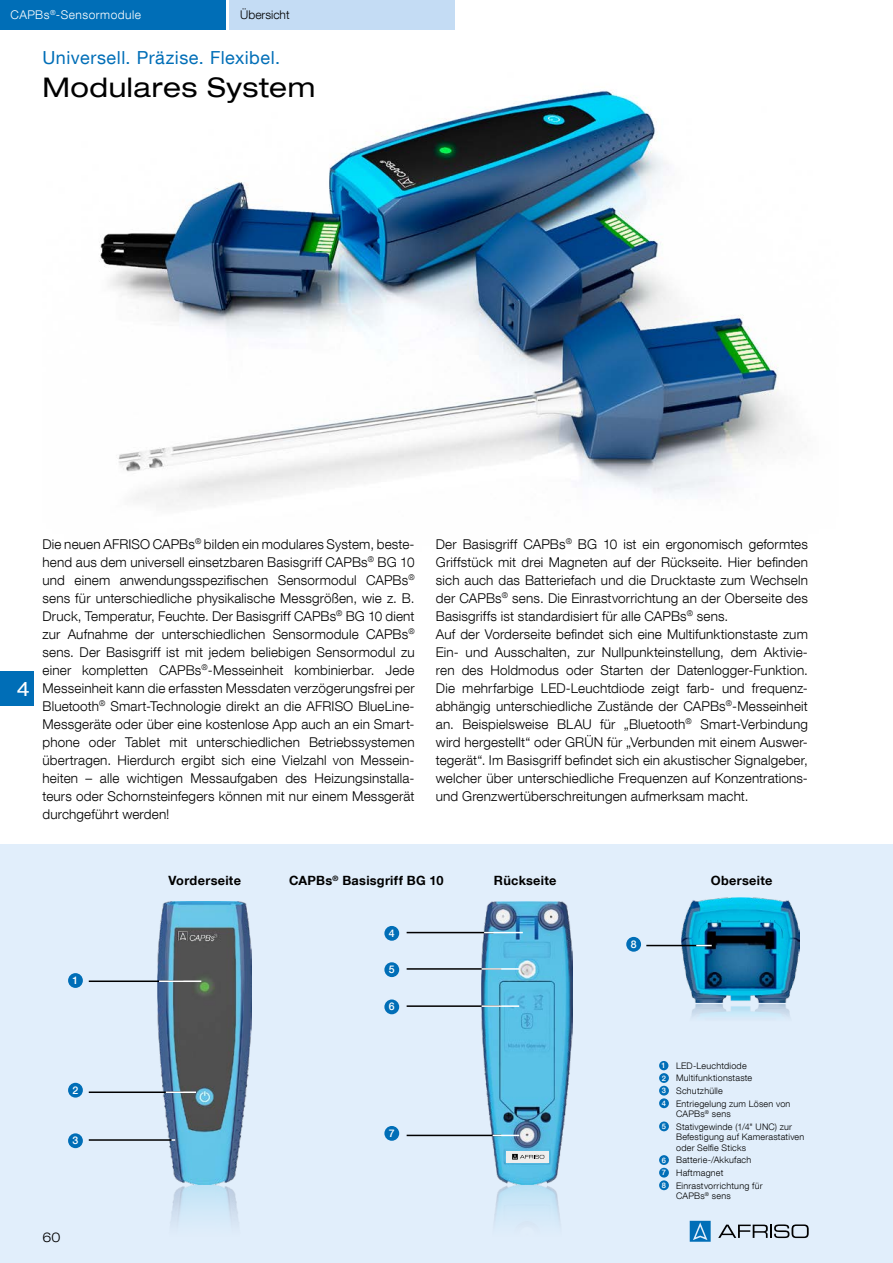
<style>
.page{position:relative;width:893px;height:1263px;background:#fff}
.page>*{position:absolute;margin:0;border:0;box-sizing:border-box;transform-origin:0 0}
.t1{font:expanded 27px "Helvetica Neue LT Com";letter-spacing:.02em;color:#000}
.t2{font:expanded 19.5px "Helvetica Neue LT Com";color:#fff}
.t3{font:18px "Helvetica Neue LT Com";letter-spacing:.03em;color:#006eb7}
.t4{font:300 13.5px/18px "Helvetica Neue LT Com";letter-spacing:.01em;color:#000;text-align:justify}
.t5{font:300 expanded 13.5px "Helvetica Neue LT Com";color:#000}
.t6{font:700 12.75px "Helvetica Neue LT Com";letter-spacing:.02em;color:#000}
.t7{font:300 12px "Helvetica Neue LT Com";letter-spacing:.04em;color:#fff}
.t8{font:300 12px "Helvetica Neue LT Com";color:#000}
.t9{font:500 10.5px "Helvetica Neue LT Com";color:#fff}
.t10{font:300 9px/12.6px "Helvetica Neue LT Com";letter-spacing:.025em;color:#000}
.s1{font-weight:500;font-size:7.5px;color:#fff}
</style>
<div class="page">
<div style="left:0;top:0;width:225px;height:30px;background:#006eb7"></div>
<div style="left:230px;top:0;width:225px;height:30px;background:#c4dcf4"></div>
<div style="left:0;top:845px;width:893px;height:418px;background:#e1eefb"></div>
<svg style="left:718px;top:1224px;width:91px;height:14px"></svg>
<svg style="left:690px;top:1221px;width:21px;height:21px"></svg>
<img style="left:99px;top:90px;width:688px;height:416px">
<img style="left:157px;top:901px;width:94px;height:322px">
<img style="left:481px;top:901px;width:92px;height:322px">
<img style="left:692px;top:1004px;width:98px;height:13px">
<hr style="left:563px;top:1027px;width:1px;height:31px;background:#fff">
<hr style="left:237px;top:1025px;width:2px;height:31px;background:#fff">
<hr style="left:185px;top:1025px;width:54px;height:1px;background:#fff">
<img style="left:681px;top:897px;width:118px;height:105px">
<hr style="left:89px;top:980px;width:94px;height:2px;background:#000">
<hr style="left:407px;top:1005px;width:94px;height:2px;background:#000">
<hr style="left:407px;top:968px;width:94px;height:2px;background:#000">
<hr style="left:407px;top:1135px;width:94px;height:1px;background:#000">
<hr style="left:646px;top:945px;width:59px;height:1px;background:#000">
<hr style="left:407px;top:932px;width:86px;height:1px;background:#000">
<hr style="left:89px;top:1091px;width:94px;height:2px;background:#000">
<hr style="left:89px;top:1139px;width:83px;height:2px;background:#000">
<hr style="left:159px;top:980px;width:42px;height:2px;background:#fff">
<hr style="left:482px;top:1005px;width:37px;height:2px;background:#fff">
<hr style="left:482px;top:968px;width:37px;height:2px;background:#fff">
<svg style="left:493px;top:1135px;width:26px;height:1px"></svg>
<svg style="left:696px;top:945px;width:16px;height:1px"></svg>
<hr style="left:484px;top:932px;width:39px;height:1px;background:#fff">
<hr style="left:166px;top:1091px;width:30px;height:2px;background:#fff">
<div style="left:507px;top:1151px;width:42px;height:11px;background:#eee"></div>
<svg style="left:512px;top:1154px;width:32px;height:5px"></svg>
<div style="left:68px;top:973px;width:15px;height:15px;background:#006eb7;border-radius:50%"></div>
<div style="left:68px;top:1083px;width:15px;height:14px;background:#006eb7;border-radius:50%"></div>
<div style="left:68px;top:1133px;width:15px;height:15px;background:#006eb7;border-radius:50%"></div>
<div style="left:384px;top:926px;width:15px;height:15px;background:#006eb7;border-radius:50%"></div>
<div style="left:384px;top:999px;width:15px;height:15px;background:#006eb7;border-radius:50%"></div>
<div style="left:384px;top:962px;width:15px;height:15px;background:#006eb7;border-radius:50%"></div>
<div style="left:384px;top:1126px;width:15px;height:15px;background:#006eb7;border-radius:50%"></div>
<div style="left:626px;top:937px;width:15px;height:15px;background:#006eb7;border-radius:50%"></div>
<div style="left:659px;top:1061px;width:9px;height:9px;background:#006eb7;border-radius:50%"></div>
<div style="left:659px;top:1073px;width:10px;height:10px;background:#006eb7;border-radius:50%"></div>
<div style="left:659px;top:1086px;width:10px;height:9px;background:#006eb7;border-radius:50%"></div>
<div style="left:659px;top:1098px;width:10px;height:10px;background:#006eb7;border-radius:50%"></div>
<div style="left:659px;top:1121px;width:10px;height:10px;background:#006eb7;border-radius:50%"></div>
<div style="left:659px;top:1155px;width:10px;height:10px;background:#006eb7;border-radius:50%"></div>
<div style="left:659px;top:1168px;width:10px;height:9px;background:#006eb7;border-radius:50%"></div>
<div style="left:659px;top:1180px;width:10px;height:10px;background:#006eb7;border-radius:50%"></div>
<div style="left:0;top:672px;width:34px;height:34px;background:#006eb7"></div>
<p class="t7" style="left:11px;top:7px;width:132px">CAPBs<sup>®</sup>-Sensormodule</p>
<p class="t8" style="left:240px;top:7px;width:51px">Übersicht</p>
<h3 class="t3" style="left:43px;top:46px;width:239px">Universell. Präzise. Flexibel.</h3>
<h1 class="t1" style="left:43px;top:70px;width:274px">Modulares System</h1>
<h2 class="t2" style="left:17px;top:677px;width:15px">4</h2>
<p class="t4" style="left:43px;top:534px;width:374px">Die neuen AFRISO CAPBs<sup>®</sup> bilden ein modulares System, beste&shy;hend aus dem universell einsetzbaren Basisgriff CAPBs<sup>®</sup> BG 10 und einem anwendungsspezifischen Sensormodul CAPBs<sup>® </sup>sens für unterschiedliche physikalische Messgrößen, wie z. B.<br>Druck, Temperatur, Feuchte. Der Basisgriff CAPBs<sup>®</sup> BG 10 dient zur Aufnahme der unterschiedlichen Sensormodule CAPBs<sup>® </sup>sens. Der Basisgriff ist mit jedem beliebigen Sensormodul zu einer kompletten CAPBs<sup>®</sup>-Messeinheit kombinierbar. Jede Messeinheit kann die erfassten Messdaten verzögerungsfrei per Bluetooth<sup>®</sup> Smart-Technologie direkt an die AFRISO BlueLine-Messgeräte oder über eine kostenlose App auch an ein Smart&shy;phone oder Tablet mit unterschiedlichen Betriebssystemen übertragen. Hierdurch ergibt sich eine Vielzahl von Messein&shy;heiten – alle wichtigen Messaufgaben des Heizungsinstalla&shy;teurs oder Schornsteinfegers können mit nur einem Messgerät durchgeführt werden!</p>
<p class="t4" style="left:436px;top:534px;width:374px;text-align:left">Der Basisgriff CAPBs<sup>®</sup> BG 10 ist ein ergonomisch geformtes Griffstück mit drei Magneten auf der Rückseite. Hier befinden sich auch das Batteriefach und die Drucktaste zum Wechseln der CAPBs<sup>®</sup> sens. Die Einrastvorrichtung an der Oberseite des Basisgriffs ist standardisiert für alle CAPBs<sup>®</sup> sens.<br>Auf der Vorderseite befindet sich eine Multifunktionstaste zum Ein- und Ausschalten, zur Nullpunkteinstellung, dem Aktivie&shy;ren des Holdmodus oder Starten der Datenlogger-Funktion.<br>Die mehrfarbige LED-Leuchtdiode zeigt farb- und frequenz&shy;abhängig unterschiedliche Zustände der CAPBs<sup>®</sup>-Messeinheit an. Beispielsweise BLAU für „Bluetooth<sup>®</sup> Smart-Verbindung wird hergestellt“ oder GRÜN für „Verbunden mit einem Auswer&shy;tegerät“. Im Basisgriff befindet sich ein akustischer Signalgeber, welcher über unterschiedliche Frequenzen auf Konzentrations&shy;und Grenzwertüberschreitungen aufmerksam macht.</p>
<p class="t9" style="left:73px;top:974px;width:7px">1</p>
<p class="t9" style="left:73px;top:1084px;width:7px">2</p>
<p class="t9" style="left:73px;top:1134px;width:7px">3</p>
<p class="t5" style="left:43px;top:1228px;width:20px">60</p>
<p class="t6" style="left:168px;top:872px;width:74px">Vorderseite</p>
<p class="t6" style="left:289px;top:872px;width:156px">CAPBs<sup>®</sup> Basisgriff BG 10</p>
<p class="t6" style="left:494px;top:872px;width:64px">Rückseite</p>
<p class="t6" style="left:711px;top:872px;width:63px">Oberseite</p>
<p class="t9" style="left:389px;top:927px;width:7px">4</p>
<p class="t9" style="left:389px;top:963px;width:7px">5</p>
<p class="t9" style="left:389px;top:1000px;width:7px">6</p>
<p class="t9" style="left:389px;top:1127px;width:7px">7</p>
<p class="t9" style="left:631px;top:938px;width:7px">8</p>
<p class="t10" style="left:662px;top:1059px;width:130px"><span class="s1">1</span> LED-Leuchtdiode<br><span class="s1">2</span> Multifunktionstaste<br><span class="s1">3</span> Schutzhülle<br><span class="s1">4</span> Entriegelung zum Lösen von</p>
<p class="t10" style="left:662px;top:1107px;width:132px;text-indent:14px">CAPBs<sup>®</sup> sens<br><span class="s1">5</span> Stativgewinde (1/4" UNC) zur</p>
<p class="t10" style="left:676px;top:1132px;width:130px;line-height:10.5px">Befestigung auf Kamerastativen oder Selfie Sticks</p>
<p class="t10" style="left:662px;top:1154px;width:102px"><span class="s1">6</span> Batterie-/Akkufach<br><span class="s1">7</span> Haftmagnet<br><span class="s1">8</span> Einrastvorrichtung für</p>
<p class="t10" style="left:676px;top:1189px;width:56px">CAPBs<sup>®</sup> sens</p>
</div>
